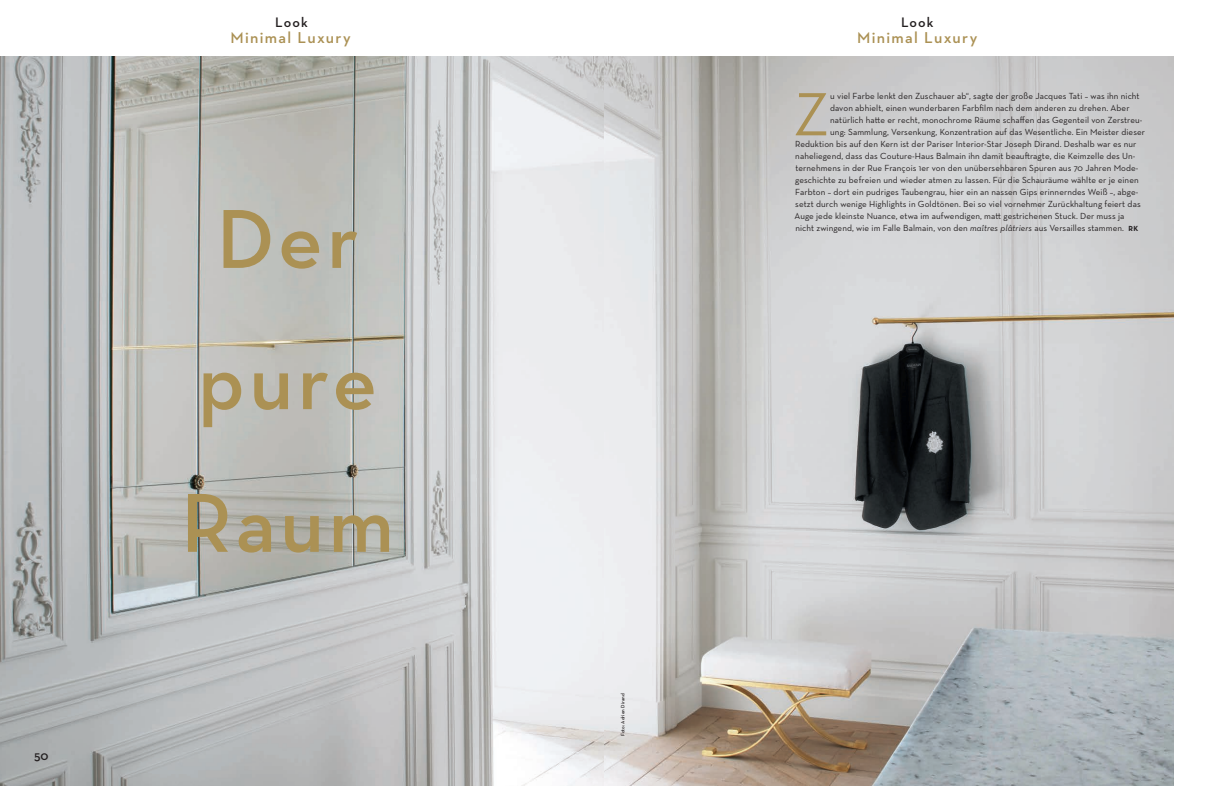
<style>
.page{position:relative;width:1208px;height:786px;background:#fff}
.page>*{position:absolute;margin:0;border:0;box-sizing:border-box;transform-origin:0 0}
.t1{font:600 85px/141.8px "Neutraface Text";letter-spacing:.045em;color:#ab9154;text-align:center}
.t2{font:61.9px "Neutraface Text";color:#ab9154}
.t3{font:600 16px "Neutraface Text";letter-spacing:.08em;color:#ab9154}
.t4{font:600 14px "Neutraface Text";letter-spacing:.08em;color:#231f20}
.t5{font:600 13px "Neutraface Text";color:#231f20}
.t6{font:9px "Neutraface Text";letter-spacing:.01em;color:#231f20}
.t7{font:600 5px "Neutraface Text";letter-spacing:.01em;color:#231f20}
.s1{font-style:italic}
.s2{font-weight:700;font-size:7.5px}
</style>
<div class="page">
<img style="left:0;top:57px;width:1174px;height:728px">
<h3 class="t5" style="left:34px;top:747px;width:16px">50</h3>
<h3 class="t4" style="left:275px;top:13px;width:34px">Look</h3>
<h3 class="t4" style="left:901px;top:13px;width:34px">Look</h3>
<h3 class="t3" style="left:230px;top:27px;width:122px">Minimal Luxury</h3>
<h3 class="t3" style="left:857px;top:27px;width:122px">Minimal Luxury</h3>
<h1 class="t1" style="left:181px;top:167px;width:215px">Der pure<br>Raum</h1>
<h2 class="t2" style="left:793px;top:75px;width:37px">Z</h2>
<p class="t6" style="left:830px;top:90px;width:311px">u viel Farbe lenkt den Zuschauer ab“, sagte der große Jacques Tati – was ihn nicht</p>
<p class="t6" style="left:830px;top:102px;width:301px">davon abhielt, einen wunderbaren Farbfilm nach dem anderen zu drehen. Aber</p>
<p class="t6" style="left:830px;top:114px;width:314px">natürlich hatte er recht, monochrome Räume schaffen das Gegenteil von Zerstreu-</p>
<p class="t6" style="left:830px;top:126px;width:316px">ung: Sammlung, Versenkung, Konzentration auf das Wesentliche. Ein Meister dieser</p>
<p class="t6" style="left:795px;top:138px;width:343px">Reduktion bis auf den Kern ist der Pariser Interior-Star Joseph Dirand. Deshalb war es nur</p>
<p class="t6" style="left:795px;top:150px;width:342px">naheliegend, dass das Couture-Haus Balmain ihn damit beauftragte, die Keimzelle des Un-</p>
<p class="t6" style="left:795px;top:162px;width:344px">ternehmens in der Rue François 1er von den unübersehbaren Spuren aus 70 Jahren Mode-</p>
<p class="t6" style="left:795px;top:174px;width:345px">geschichte zu befreien und wieder atmen zu lassen. Für die Schauräume wählte er je einen</p>
<p class="t6" style="left:795px;top:186px;width:344px">Farbton – dort ein pudriges Taubengrau, hier ein an nassen Gips erinnerndes Weiß –, abge-</p>
<p class="t6" style="left:795px;top:198px;width:347px">setzt durch wenige Highlights in Goldtönen. Bei so viel vornehmer Zurückhaltung feiert das</p>
<p class="t6" style="left:794px;top:210px;width:331px">Auge jede kleinste Nuance, etwa im aufwendigen, matt gestrichenen Stuck. Der muss ja</p>
<p class="t6" style="left:795px;top:222px;width:344px">nicht zwingend, wie im Falle Balmain, von den <span class="s1">maîtres plâtriers</span> aus Versailles stammen. <span class="s2">RK</span></p>
<p class="t7" style="left:620px;top:735px;width:44px;rotate:-90deg">Foto: Adrien Dirand</p>
</div>
